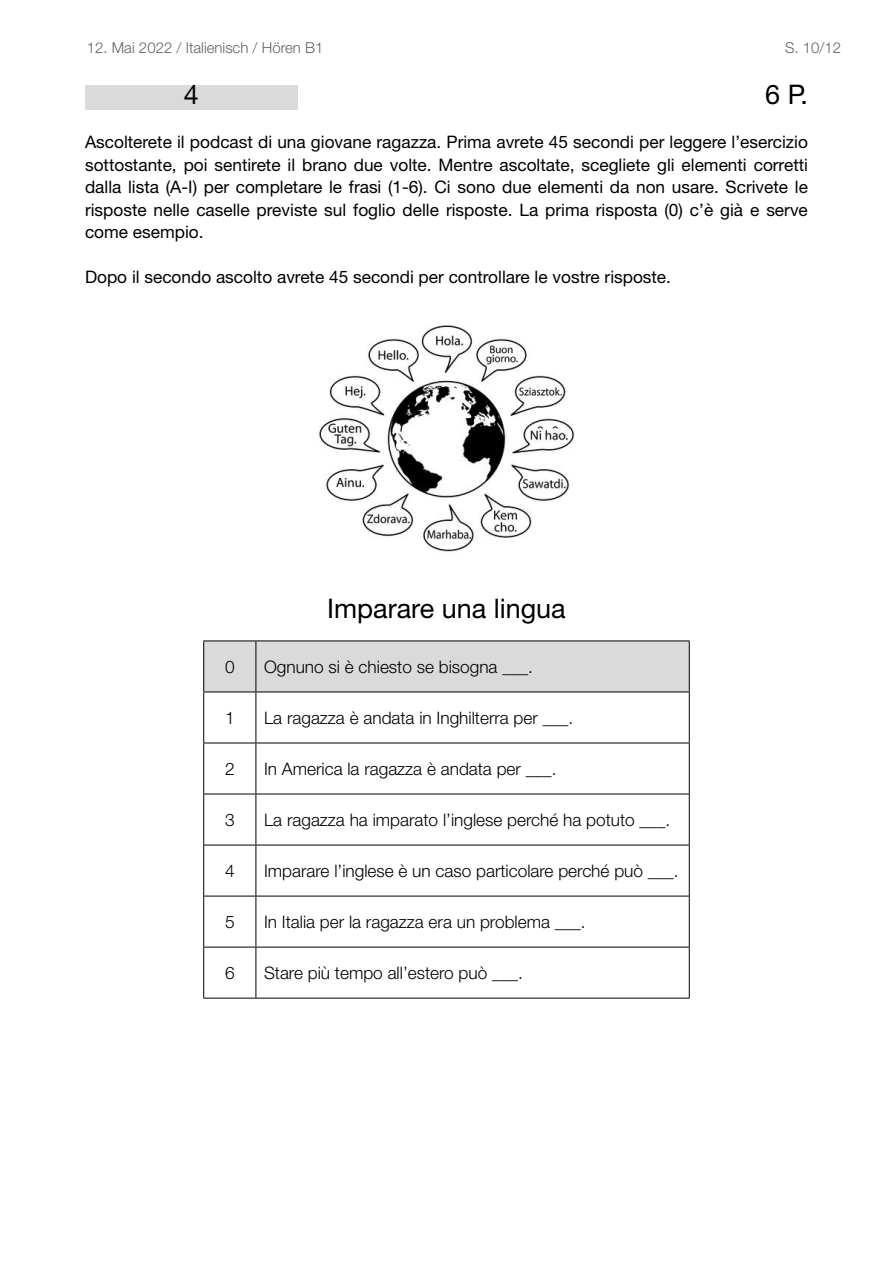
<style>
.page{position:relative;width:893px;height:1263px;background:#fff}
.page>*{position:absolute;margin:0;border:0;box-sizing:border-box;transform-origin:0 0}
.t1{font:27px "Helvetica Neue LT Pro";color:#000}
.t2{font:17.25px/22.5px "Helvetica Neue LT Pro";color:#000;text-align:justify}
.t3{font:300 17.25px "Helvetica Neue LT Pro";color:#000}
.t4{font:300 15px "Helvetica Neue LT Std";color:#636363}
</style>
<div class="page">
<div style="left:85px;top:85px;width:213px;height:24px;background:#dadada"></div>
<img style="left:319px;top:325px;width:255px;height:227px">
<div style="left:204px;top:641px;width:485px;height:51px;background:#dadada"></div>
<hr style="left:203px;top:640px;width:53px;height:1px;background:#000">
<hr style="left:256px;top:640px;width:434px;height:1px;background:#000">
<hr style="left:203px;top:692px;width:53px;height:1px;background:#000">
<hr style="left:256px;top:692px;width:434px;height:1px;background:#000">
<hr style="left:203px;top:743px;width:53px;height:1px;background:#000">
<hr style="left:256px;top:743px;width:434px;height:1px;background:#000">
<hr style="left:203px;top:794px;width:53px;height:1px;background:#000">
<hr style="left:256px;top:794px;width:434px;height:1px;background:#000">
<hr style="left:203px;top:845px;width:53px;height:1px;background:#000">
<hr style="left:256px;top:845px;width:434px;height:1px;background:#000">
<hr style="left:203px;top:896px;width:53px;height:1px;background:#000">
<hr style="left:256px;top:896px;width:434px;height:1px;background:#000">
<hr style="left:203px;top:947px;width:53px;height:1px;background:#000">
<hr style="left:256px;top:947px;width:434px;height:1px;background:#000">
<hr style="left:203px;top:998px;width:53px;height:1px;background:#000">
<hr style="left:256px;top:998px;width:434px;height:1px;background:#000">
<hr style="left:203px;top:641px;width:1px;height:51px;background:#000">
<hr style="left:203px;top:692px;width:1px;height:51px;background:#000">
<hr style="left:203px;top:743px;width:1px;height:51px;background:#000">
<hr style="left:203px;top:794px;width:1px;height:51px;background:#000">
<hr style="left:203px;top:845px;width:1px;height:51px;background:#000">
<hr style="left:203px;top:896px;width:1px;height:51px;background:#000">
<hr style="left:203px;top:947px;width:1px;height:51px;background:#000">
<hr style="left:256px;top:641px;width:1px;height:51px;background:#000">
<hr style="left:689px;top:641px;width:1px;height:51px;background:#000">
<hr style="left:256px;top:692px;width:1px;height:51px;background:#000">
<hr style="left:689px;top:692px;width:1px;height:51px;background:#000">
<hr style="left:256px;top:743px;width:1px;height:51px;background:#000">
<hr style="left:689px;top:743px;width:1px;height:51px;background:#000">
<hr style="left:256px;top:794px;width:1px;height:51px;background:#000">
<hr style="left:689px;top:794px;width:1px;height:51px;background:#000">
<hr style="left:256px;top:845px;width:1px;height:51px;background:#000">
<hr style="left:689px;top:845px;width:1px;height:51px;background:#000">
<hr style="left:256px;top:896px;width:1px;height:51px;background:#000">
<hr style="left:689px;top:896px;width:1px;height:51px;background:#000">
<hr style="left:256px;top:947px;width:1px;height:51px;background:#000">
<hr style="left:689px;top:947px;width:1px;height:51px;background:#000">
<p class="t4" style="left:87px;top:39px;width:238px">12. Mai 2022 / Italienisch / Hören B1</p>
<p class="t4" style="left:785px;top:39px;width:58px">S. 10/12</p>
<h1 class="t1" style="left:184px;top:78px;width:17px">4</h1>
<h1 class="t1" style="left:765px;top:78px;width:44px">6 P.</h1>
<p class="t2" style="left:85px;top:130px;width:724px">Ascolterete il podcast di una giovane ragazza. Prima avrete 45 secondi per leggere l’esercizio sottostante, poi sentirete il brano due volte. Mentre ascoltate, scegliete gli elementi corretti dalla lista (A-I) per completare le frasi (1-6). Ci sono due elementi da non usare. Scrivete le risposte nelle caselle previste sul foglio delle risposte. La prima risposta (0) c’è già e serve come esempio.</p>
<p class="t2" style="left:85px;top:265px;width:587px">Dopo il secondo ascolto avrete 45 secondi per controllare le vostre risposte.</p>
<h1 class="t1" style="left:327px;top:591px;width:240px">Imparare una lingua</h1>
<p class="t3" style="left:225px;top:656px;width:11px">0</p>
<p class="t3" style="left:264px;top:656px;width:271px">Ognuno si è chiesto se bisogna ___.</p>
<p class="t3" style="left:225px;top:707px;width:11px">1</p>
<p class="t3" style="left:264px;top:707px;width:311px">La ragazza è andata in Inghilterra per ___.</p>
<p class="t3" style="left:225px;top:758px;width:11px">2</p>
<p class="t3" style="left:264px;top:758px;width:294px">In America la ragazza è andata per ___.</p>
<p class="t3" style="left:225px;top:809px;width:11px">3</p>
<p class="t3" style="left:264px;top:809px;width:408px">La ragazza ha imparato l’inglese perché ha potuto ___.</p>
<p class="t3" style="left:225px;top:860px;width:11px">4</p>
<p class="t3" style="left:264px;top:860px;width:416px">Imparare l’inglese è un caso particolare perché può ___.</p>
<p class="t3" style="left:225px;top:911px;width:11px">5</p>
<p class="t3" style="left:264px;top:911px;width:323px">In Italia per la ragazza era un problema ___.</p>
<p class="t3" style="left:225px;top:962px;width:11px">6</p>
<p class="t3" style="left:264px;top:962px;width:260px">Stare più tempo all’estero può ___.</p>
</div>
